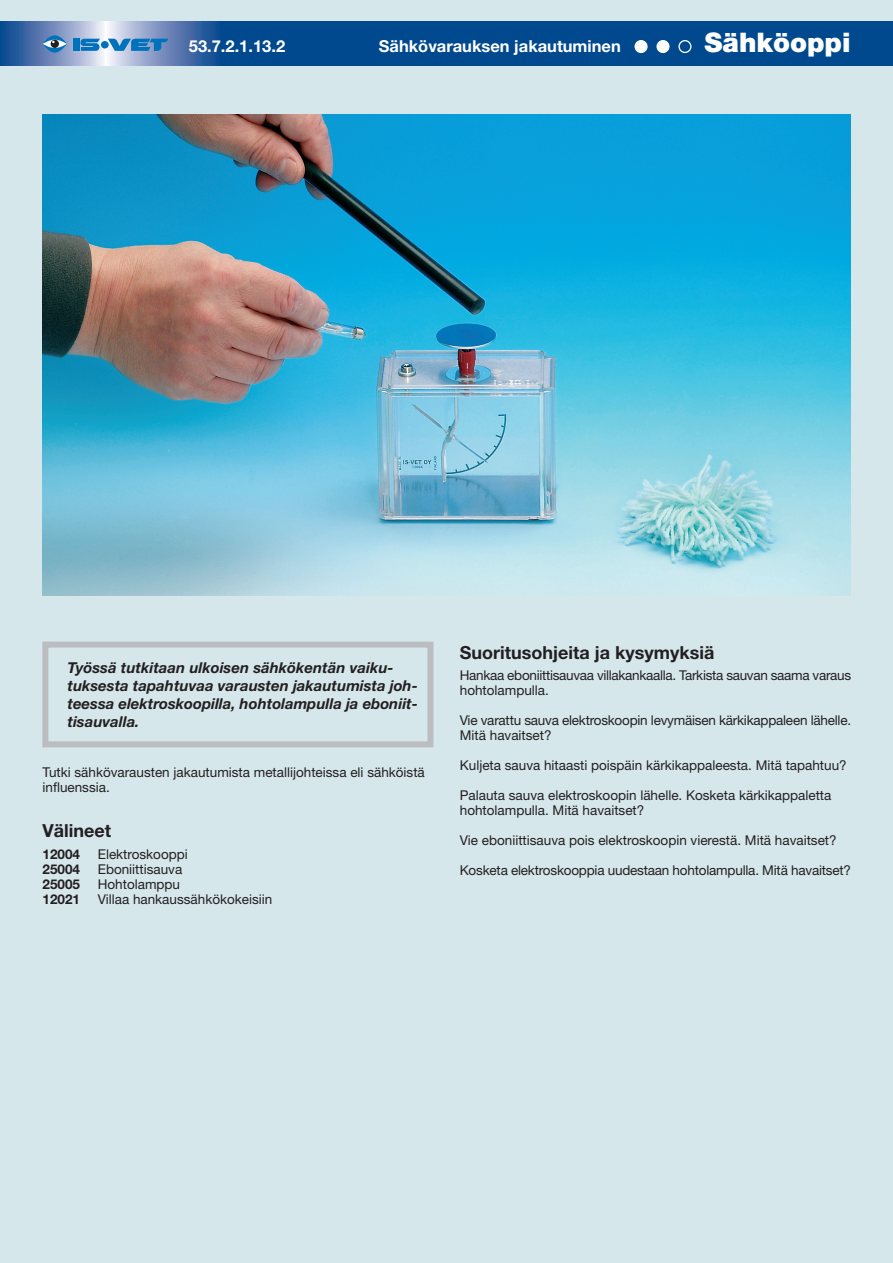
<style>
.page{position:relative;width:893px;height:1263px;background:#d5e7eb}
.page>*{position:absolute;margin:0;border:0;box-sizing:border-box;transform-origin:0 0}
.t1{font:900 27px "Helvetica Neue";color:#fff}
.t2{font:700 18px "Helvetica Neue";color:#231f20}
.t3{font:700 16.5px "Helvetica Neue";color:#fff}
.t4{font:italic 700 15px/18px "Helvetica Neue";color:#231f20}
.t5{font:13.5px/15px "Helvetica Neue";color:#231f20}
.t6{font:13.5px/15px "Helvetica Neue";letter-spacing:-.02em;color:#231f20}
.t7{font:700 13.5px "Helvetica Neue";color:#231f20}
</style>
<div class="page">
<svg style="left:0;top:21px;width:105px;height:45px;background:#6e8cbb"></svg>
<svg style="left:105px;top:21px;width:115px;height:45px;background:#728ebc"></svg>
<div style="left:220px;top:21px;width:673px;height:45px;background:#01498e"></div>
<svg style="left:43px;top:35px;width:24px;height:18px"></svg>
<svg style="left:43px;top:40px;width:24px;height:8px"></svg>
<svg style="left:51px;top:40px;width:8px;height:8px"></svg>
<div style="left:73px;top:39px;width:7px;height:12px;background:#0072bc"></div>
<svg style="left:81px;top:39px;width:19px;height:12px"></svg>
<svg style="left:108px;top:39px;width:60px;height:12px"></svg>
<div style="left:101px;top:41px;width:8px;height:7px;background:#0072bc;border-radius:50%"></div>
<div style="left:42px;top:642px;width:391px;height:105px;border:6px solid #bcbdc0"></div>
<div style="left:634px;top:40px;width:14px;height:13px;background:#fff;border:1px solid #fff;border-radius:50%"></div>
<div style="left:656px;top:40px;width:13px;height:13px;background:#fff;border:1px solid #fff;border-radius:50%"></div>
<div style="left:678px;top:40px;width:13px;height:13px;border:1px solid #fff;border-radius:50%"></div>
<img style="left:43px;top:115px;width:807px;height:480px">
<p class="t3" style="left:189px;top:40px;width:98px">53.7.2.1.13.2</p>
<p class="t3" style="left:379px;top:40px;width:244px">Sähkövarauksen jakautuminen</p>
<h1 class="t1" style="left:705px;top:32px;width:148px">Sähköoppi</h1>
<p class="t4" style="left:68px;top:660px;width:352px">Työssä tutkitaan ulkoisen sähkökentän vaiku&shy;tuksesta tapahtuvaa varausten jakautumista joh&shy;teessa elektroskoopilla, hohtolampulla ja eboniit&shy;tisauvalla.</p>
<p class="t5" style="left:43px;top:766px;width:384px">Tutki sähkövarausten jakautumista metallijohteissa eli sähköistä influenssia.</p>
<h2 class="t2" style="left:43px;top:824px;width:70px">Välineet</h2>
<p class="t7" style="left:43px;top:849px;width:39px">12004</p>
<p class="t5" style="left:98px;top:848px;width:92px">Elektroskooppi</p>
<p class="t7" style="left:43px;top:864px;width:39px">25004</p>
<p class="t5" style="left:98px;top:863px;width:86px">Eboniittisauva</p>
<p class="t7" style="left:43px;top:879px;width:39px">25005</p>
<p class="t5" style="left:98px;top:878px;width:84px">Hohtolamppu</p>
<p class="t7" style="left:43px;top:894px;width:39px">12021</p>
<p class="t5" style="left:98px;top:893px;width:176px">Villaa hankaussähkökokeisiin</p>
<h2 class="t2" style="left:460px;top:646px;width:256px">Suoritusohjeita ja kysymyksiä</h2>
<p class="t6" style="left:460px;top:669px;width:393px">Hankaa eboniittisauvaa villakankaalla. Tarkista sauvan saama varaus hohtolampulla.</p>
<p class="t5" style="left:460px;top:714px;width:393px">Vie varattu sauva elektroskoopin levymäisen kärkikappaleen lähelle.<br>Mitä havaitset?</p>
<p class="t5" style="left:460px;top:759px;width:388px">Kuljeta sauva hitaasti poispäin kärkikappaleesta. Mitä tapahtuu?</p>
<p class="t5" style="left:460px;top:789px;width:373px">Palauta sauva elektroskoopin lähelle. Kosketa kärkikappaletta hohtolampulla. Mitä havaitset?</p>
<p class="t5" style="left:460px;top:834px;width:378px">Vie eboniittisauva pois elektroskoopin vierestä. Mitä havaitset?</p>
<p class="t5" style="left:460px;top:864px;width:393px">Kosketa elektroskooppia uudestaan hohtolampulla. Mitä havaitset?</p>
</div>
